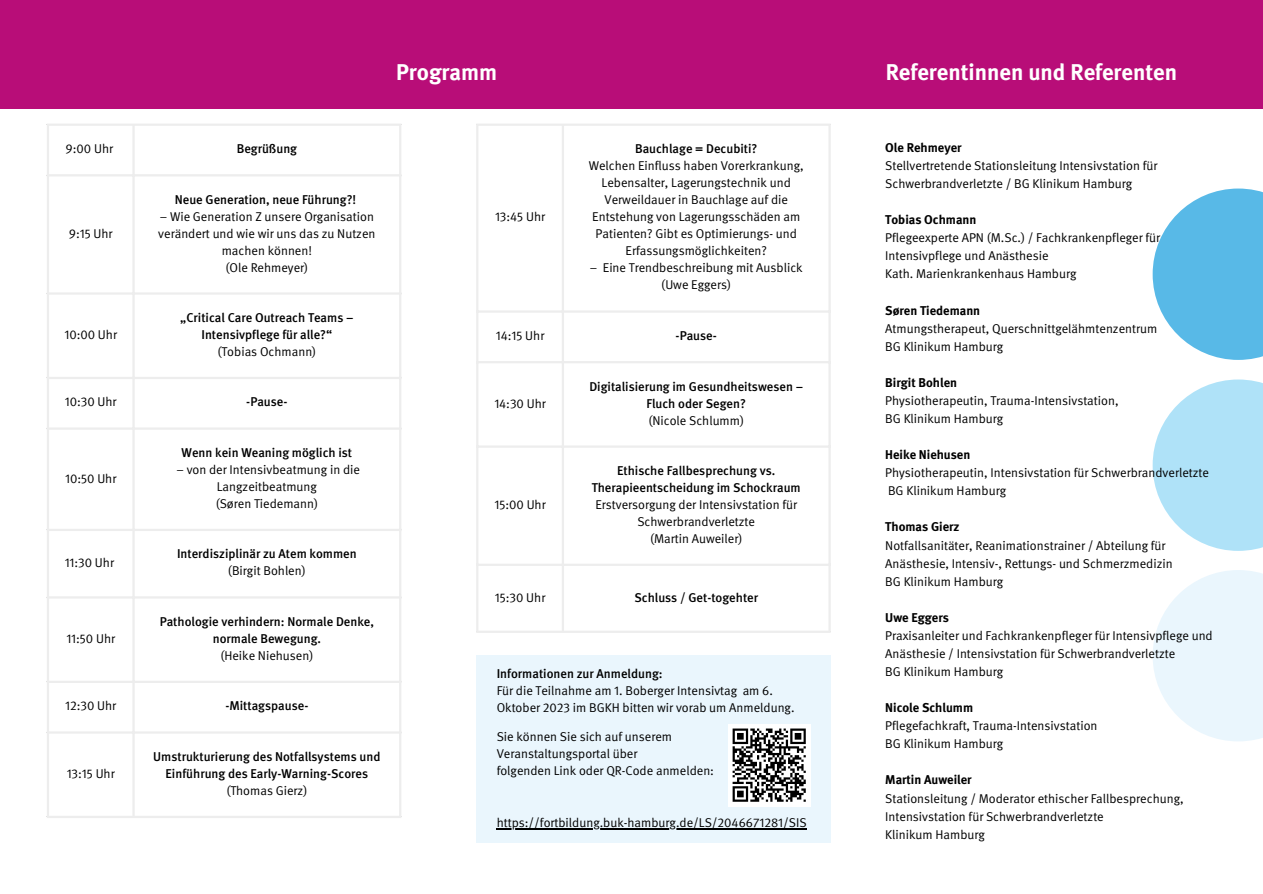
<style>
.page{position:relative;width:1263px;height:894px;background:#fff}
.page>*{position:absolute;margin:0;border:0;box-sizing:border-box;transform-origin:0 0}
.t1{font:700 22.8px "DGUV Meta";color:#fff}
.t2{font:12.75px/17px "DGUV Meta";color:#000}
.t3{font:500 12.75px/17px "DGUV Meta";color:#000;text-align:center}
.t4{font:700 12.75px "DGUV Meta";color:#000}
</style>
<div class="page">
<svg style="left:486px;top:447px;width:299px;height:1px"></svg>
<svg style="left:486px;top:565px;width:299px;height:1px"></svg>
<svg style="left:1153px;top:188px;width:110px;height:172px;fill:#58b9e7"></svg>
<svg style="left:1153px;top:379px;width:110px;height:171px;fill:#afe2f8"></svg>
<svg style="left:1153px;top:570px;width:110px;height:171px;fill:#eaf6fd"></svg>
<div style="left:0;top:0;width:428px;height:109px;background:#b80d78"></div>
<div style="left:476px;top:655px;width:355px;height:187px;background:#eaf6fd"></div>
<div style="left:419px;top:0;width:425px;height:109px;background:#b80d78"></div>
<div style="left:838px;top:0;width:425px;height:109px;background:#b80d78"></div>
<hr style="left:47px;top:126px;width:2px;height:689px;background:#ededed">
<hr style="left:132px;top:126px;width:3px;height:689px;background:#ededed">
<hr style="left:399px;top:126px;width:2px;height:689px;background:#ededed">
<hr style="left:47px;top:123px;width:354px;height:3px;background:#ededed">
<hr style="left:47px;top:174px;width:354px;height:2px;background:#ededed">
<hr style="left:47px;top:292px;width:354px;height:2px;background:#ededed">
<hr style="left:47px;top:377px;width:354px;height:2px;background:#ededed">
<hr style="left:47px;top:427px;width:354px;height:2px;background:#ededed">
<hr style="left:47px;top:528px;width:354px;height:3px;background:#ededed">
<hr style="left:47px;top:596px;width:354px;height:2px;background:#ededed">
<hr style="left:47px;top:680px;width:354px;height:2px;background:#ededed">
<hr style="left:47px;top:731px;width:354px;height:2px;background:#ededed">
<hr style="left:47px;top:815px;width:354px;height:2px;background:#ededed">
<hr style="left:476px;top:126px;width:2px;height:504px;background:#ededed">
<hr style="left:562px;top:126px;width:2px;height:504px;background:#ededed">
<hr style="left:828px;top:126px;width:3px;height:504px;background:#ededed">
<hr style="left:476px;top:123px;width:355px;height:3px;background:#ededed">
<hr style="left:476px;top:310px;width:355px;height:2px;background:#ededed">
<hr style="left:476px;top:361px;width:355px;height:2px;background:#ededed">
<hr style="left:476px;top:445px;width:355px;height:2px;background:#ededed">
<hr style="left:476px;top:563px;width:355px;height:2px;background:#ededed">
<hr style="left:476px;top:630px;width:355px;height:2px;background:#ededed">
<div style="left:728px;top:723px;width:82px;height:83px;background:#fff"></div>
<svg style="left:732px;top:728px;width:74px;height:74px"></svg>
<hr style="left:497px;top:828px;width:310px;height:1px;background:#000">
<p class="t1" style="left:396px;top:63px;width:103px">Programm</p>
<p class="t1" style="left:886px;top:63px;width:293px">Referentinnen und Referenten</p>
<p class="t2" style="left:66px;top:141px;width:49px">9:00 Uhr</p>
<p class="t3" style="left:237px;top:141px;width:62px">Begrüßung</p>
<p class="t2" style="left:69px;top:226px;width:45px">9:15 Uhr</p>
<p class="t2" style="left:64px;top:327px;width:54px">10:00 Uhr</p>
<p class="t3" style="left:175px;top:192px;width:183px">Neue Generation, neue Führung?!</p>
<p class="t2" style="left:158px;top:209px;width:219px;text-align:center">– Wie Generation Z unsere Organisation verändert und wie wir uns das zu Nutzen machen können!</p>
<p class="t2" style="left:226px;top:260px;width:84px">(Ole Rehmeyer)</p>
<p class="t3" style="left:180px;top:310px;width:175px">„Critical Care Outreach Teams –<br>Intensivpflege für alle?“</p>
<p class="t2" style="left:217px;top:344px;width:100px">(Tobias Ochmann)</p>
<p class="t2" style="left:65px;top:394px;width:53px">10:30 Uhr</p>
<p class="t3" style="left:246px;top:394px;width:43px">-Pause-</p>
<p class="t2" style="left:65px;top:470px;width:53px">10:50 Uhr</p>
<p class="t2" style="left:65px;top:555px;width:51px">11:30 Uhr</p>
<p class="t2" style="left:66px;top:631px;width:50px">11:50 Uhr</p>
<p class="t3" style="left:182px;top:445px;width:172px">Wenn kein Weaning möglich ist</p>
<p class="t2" style="left:176px;top:462px;width:185px;text-align:center">– von der Intensivbeatmung in die<br>Langzeitbeatmung</p>
<p class="t2" style="left:216px;top:496px;width:104px">(Søren Tiedemann)</p>
<p class="t3" style="left:177px;top:546px;width:181px">Interdisziplinär zu Atem kommen</p>
<p class="t2" style="left:228px;top:563px;width:79px">(Birgit Bohlen)</p>
<p class="t3" style="left:160px;top:614px;width:216px">Pathologie verhindern: Normale Denke, normale Bewegung.</p>
<p class="t2" style="left:220px;top:648px;width:95px">(Heike Niehusen)</p>
<p class="t2" style="left:65px;top:698px;width:53px">12:30 Uhr</p>
<p class="t3" style="left:225px;top:698px;width:84px">-Mittagspause-</p>
<p class="t2" style="left:67px;top:766px;width:50px">13:15 Uhr</p>
<p class="t3" style="left:153px;top:749px;width:229px">Umstrukturierung des Notfallsystems und<br>Einführung des Early-Warning-Scores</p>
<p class="t2" style="left:226px;top:783px;width:82px">(Thomas Gierz)</p>
<p class="t2" style="left:495px;top:209px;width:52px">13:45 Uhr</p>
<p class="t3" style="left:635px;top:141px;width:124px">Bauchlage = Decubiti?</p>
<p class="t2" style="left:589px;top:158px;width:216px;text-align:center">Welchen Einfluss haben Vorerkrankung, Lebensalter, Lagerungstechnik und Verweildauer in Bauchlage auf die Entstehung von Lagerungsschäden am Patienten? Gibt es Optimierungs- und Erfassungsmöglichkeiten?</p>
<p class="t2" style="left:590px;top:260px;width:214px">– Eine Trendbeschreibung mit Ausblick</p>
<p class="t2" style="left:661px;top:277px;width:71px">(Uwe Eggers)</p>
<p class="t2" style="left:496px;top:328px;width:50px">14:15 Uhr</p>
<p class="t3" style="left:676px;top:328px;width:43px">-Pause-</p>
<p class="t2" style="left:494px;top:396px;width:53px">14:30 Uhr</p>
<p class="t2" style="left:494px;top:497px;width:53px">15:00 Uhr</p>
<p class="t3" style="left:589px;top:379px;width:215px">Digitalisierung im Gesundheitswesen –<br>Fluch oder Segen?</p>
<p class="t2" style="left:648px;top:413px;width:97px">(Nicole Schlumm)</p>
<p class="t3" style="left:592px;top:463px;width:211px">Ethische Fallbesprechung vs.<br>Therapieentscheidung im Schockraum</p>
<p class="t2" style="left:595px;top:497px;width:203px;text-align:center">Erstversorgung der Intensivstation für<br>Schwerbrandverletzte</p>
<p class="t2" style="left:650px;top:531px;width:94px">(Martin Auweiler)</p>
<p class="t2" style="left:495px;top:590px;width:52px">15:30 Uhr</p>
<p class="t3" style="left:634px;top:590px;width:125px">Schluss / Get-togehter</p>
<p class="t3" style="left:497px;top:666px;width:167px">Informationen zur Anmeldung:</p>
<p class="t2" style="left:497px;top:683px;width:299px">Für die Teilnahme am 1. Boberger Intensivtag am 6.<br>Oktober 2023 im BGKH bitten wir vorab um Anmeldung.</p>
<p class="t2" style="left:497px;top:729px;width:177px">Sie können Sie sich auf unserem<br>Veranstaltungsportal über</p>
<p class="t2" style="left:497px;top:763px;width:219px">folgenden Link oder QR-Code anmelden:</p>
<p class="t2" style="left:497px;top:815px;width:311px">https://fortbildung.buk-hamburg.de/LS/2046671281/SIS</p>
<p class="t4" style="left:885px;top:142px;width:78px">Ole Rehmeyer</p>
<p class="t2" style="left:885px;top:158px;width:274px;line-height:18px">Stellvertretende Stationsleitung Intensivstation für<br>Schwerbrandverletzte / BG Klinikum Hamburg</p>
<p class="t4" style="left:885px;top:214px;width:93px">Tobias Ochmann</p>
<p class="t2" style="left:885px;top:230px;width:276px;line-height:18px">Pflegeexperte APN (M.Sc.) / Fachkrankenpfleger für<br>Intensivpflege und Anästhesie</p>
<p class="t2" style="left:885px;top:267px;width:193px">Kath. Marienkrankenhaus Hamburg</p>
<p class="t4" style="left:885px;top:305px;width:96px">Søren Tiedemann</p>
<p class="t2" style="left:885px;top:321px;width:274px">Atmungstherapeut, Querschnittgelähmtenzentrum</p>
<p class="t2" style="left:885px;top:339px;width:120px">BG Klinikum Hamburg</p>
<p class="t4" style="left:885px;top:377px;width:73px">Birgit Bohlen</p>
<p class="t2" style="left:885px;top:393px;width:235px">Physiotherapeutin, Trauma-Intensivstation,</p>
<p class="t2" style="left:885px;top:411px;width:120px">BG Klinikum Hamburg</p>
<p class="t4" style="left:885px;top:449px;width:87px">Heike Niehusen</p>
<p class="t2" style="left:885px;top:465px;width:325px;line-height:18px">Physiotherapeutin, Intensivstation für Schwerbrandverletzte<br>BG Klinikum Hamburg</p>
<p class="t4" style="left:885px;top:521px;width:76px">Thomas Gierz</p>
<p class="t2" style="left:885px;top:537px;width:289px;line-height:18px">Notfallsanitäter, Reanimationstrainer / Abteilung für<br>Anästhesie, Intensiv-, Rettungs- und Schmerzmedizin</p>
<p class="t2" style="left:885px;top:573px;width:120px">BG Klinikum Hamburg</p>
<p class="t4" style="left:885px;top:612px;width:65px">Uwe Eggers</p>
<p class="t2" style="left:885px;top:627px;width:329px;line-height:18px">Praxisanleiter und Fachkrankenpfleger für Intensivpflege und<br>Anästhesie / Intensivstation für Schwerbrandverletzte</p>
<p class="t2" style="left:885px;top:664px;width:120px">BG Klinikum Hamburg</p>
<p class="t4" style="left:885px;top:702px;width:89px">Nicole Schlumm</p>
<p class="t2" style="left:885px;top:718px;width:214px">Pflegefachkraft, Trauma-Intensivstation</p>
<p class="t2" style="left:885px;top:736px;width:120px">BG Klinikum Hamburg</p>
<p class="t4" style="left:885px;top:774px;width:88px">Martin Auweiler</p>
<p class="t2" style="left:885px;top:790px;width:300px;line-height:18px">Stationsleitung / Moderator ethischer Fallbesprechung,<br>Intensivstation für Schwerbrandverletzte</p>
<p class="t2" style="left:885px;top:826px;width:101px">Klinikum Hamburg</p>
</div>
